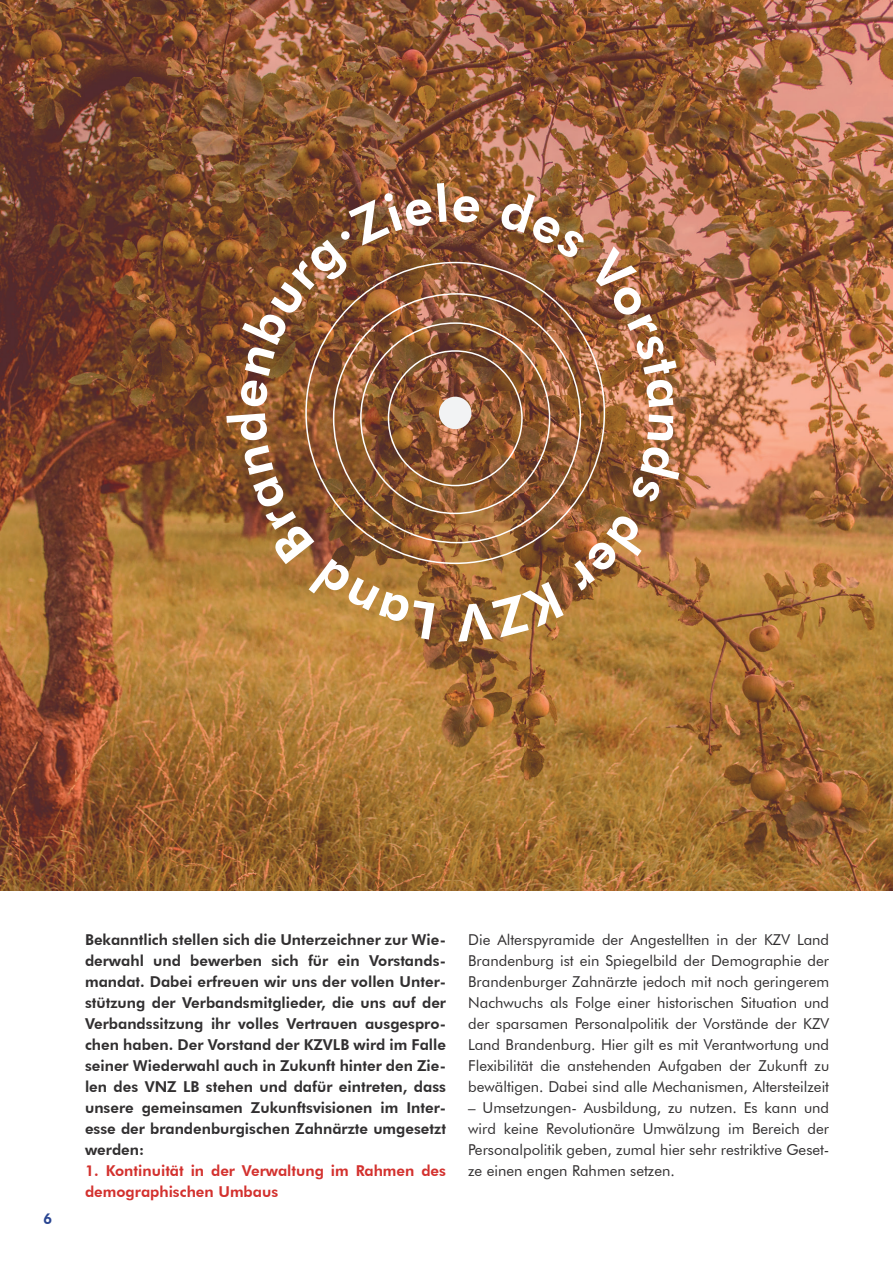
<style>
.page{position:relative;width:893px;height:1263px;background:#fff}
.page>*{position:absolute;margin:0;border:0;box-sizing:border-box;transform-origin:0 0}
.t1{font:15px/21px "Futura BT";color:#312f30;text-align:justify}
.t2{font:800 15px/21px "Futura BT";color:#312f30;text-align:justify}
.t3{font:800 15px/21px "Futura BT";color:#d3312e}
.t4{font:800 15px "Futura BT";color:#2a4692}
</style>
<div class="page">
<img style="left:0;top:0;width:893px;height:891px">
<div style="left:439px;top:397px;width:32px;height:32px;background:#f2f3f4;border-radius:50%"></div>
<svg style="left:453px;top:196px;width:27px;height:27px"></svg>
<img style="left:499px;top:188px;width:178px;height:219px">
<svg style="left:630px;top:414px;width:54px;height:90px;background:#9d6239"></svg>
<svg style="left:455px;top:512px;width:198px;height:130px;background:#a57039"></svg>
<svg style="left:226px;top:413px;width:209px;height:226px;background:#9a6734"></svg>
<img style="left:240px;top:183px;width:207px;height:224px">
<p class="t4" style="left:43px;top:1209px;width:11px">6</p>
<p class="t2" style="left:85px;top:929px;width:362px">Bekanntlich stellen sich die Unterzeichner zur Wie&shy;derwahl und bewerben sich für ein Vorstands&shy;mandat. Dabei erfreuen wir uns der vollen Unter&shy;stützung der Verbandsmitglieder, die uns auf der Verbandssitzung ihr volles Vertrauen ausgespro&shy;chen haben. Der Vorstand der KZVLB wird im Falle seiner Wiederwahl auch in Zukunft hinter den Zie&shy;len des VNZ LB stehen und dafür eintreten, dass unsere gemeinsamen Zukunftsvisionen im Inter&shy;esse der brandenburgischen Zahnärzte umgesetzt werden:</p>
<p class="t3" style="left:85px;top:1160px;width:362px">1. Kontinuität in der Verwaltung im Rahmen des demographischen Umbaus</p>
<p class="t1" style="left:468px;top:929px;width:362px">Die Alterspyramide der Angestellten in der KZV Land Brandenburg ist ein Spiegelbild der Demographie der Brandenburger Zahnärzte jedoch mit noch geringerem Nachwuchs als Folge einer historischen Situation und der sparsamen Personalpolitik der Vorstände der KZV Land Brandenburg. Hier gilt es mit Verantwortung und Flexibilität die anstehenden Aufgaben der Zukunft zu bewältigen. Dabei sind alle Mechanismen, Altersteilzeit</p>
<p class="t1" style="left:468px;top:1097px;width:363px">– Umsetzungen- Ausbildung, zu nutzen. Es kann und wird keine Revolutionäre Umwälzung im Bereich der Personalpolitik geben, zumal hier sehr restriktive Geset&shy;ze einen engen Rahmen setzen.</p>
</div>
